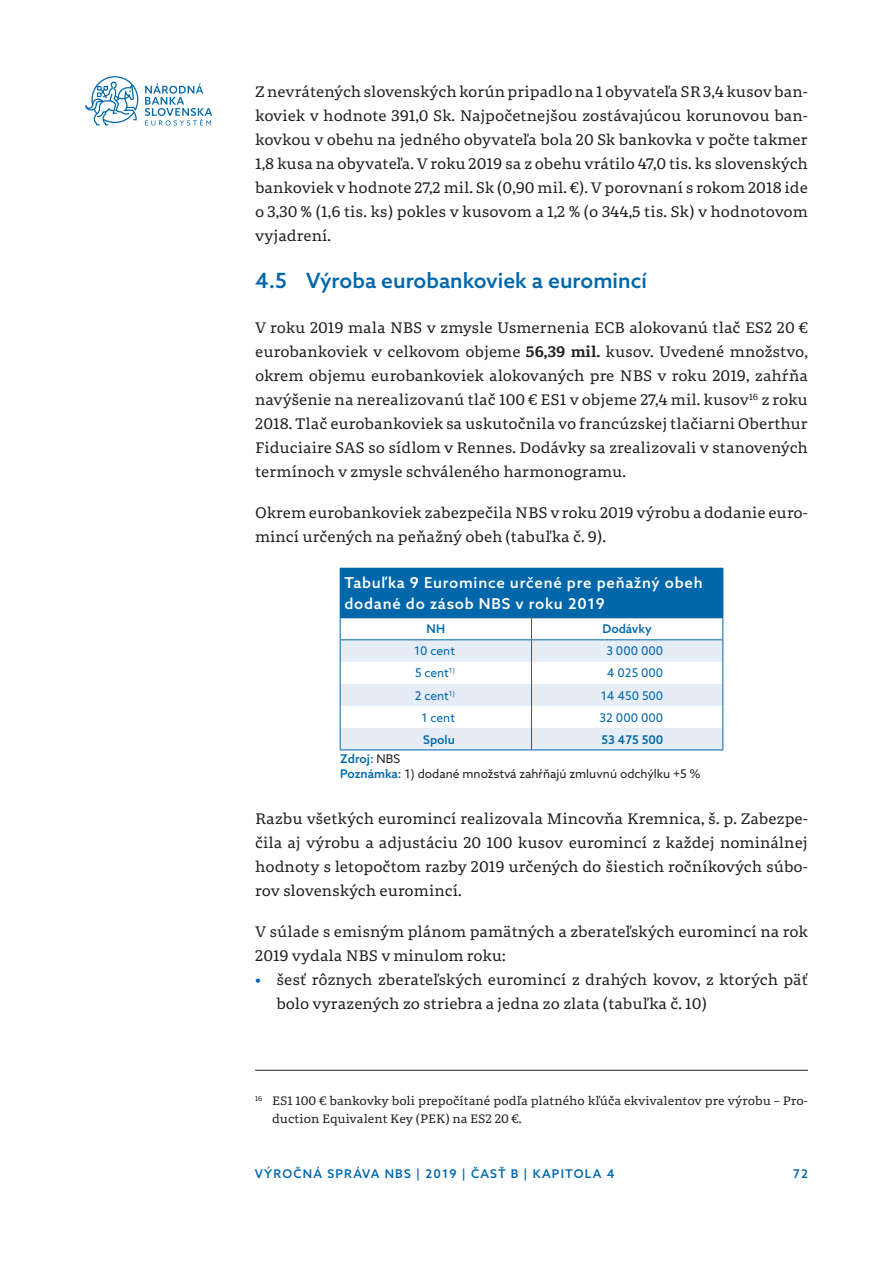
<style>
.page{position:relative;width:893px;height:1263px;background:#fff}
.page>*{position:absolute;margin:0;border:0;box-sizing:border-box;transform-origin:0 0}
.Nadpis_2{font:500 21px "Azo Sans";color:#0067aa}
._01_Body_text{font:15px/24px "Portada Text";color:#231f20;text-align:justify}
._02_Body_odsad{font:15px/24px "Portada Text";letter-spacing:-.005em;color:#231f20}
.tab_nadpis{font:500 15px/21px "Azo Sans";letter-spacing:.05em;color:#fff}
.poznamky{font:12px/18px "Portada Text";color:#231f20}
.tab_text{font:12px "Azo Sans";color:#0067aa}
.tab_zdroj{font:12px "Azo Sans";color:#231f20}
.tab_zdroj-2{font:500 12px "Azo Sans";letter-spacing:.1em;color:#0067aa}
.tab_text-2{font:500 12px "Azo Sans";color:#0067aa}
.tab_hlavicka{font:500 12px "Azo Sans";color:#0067aa}
.s1{font-family:"Portada Text Sb"}
.s2{font-weight:400;color:#231f20}
.s3{font-weight:500;color:#0067aa}
.s4{font-family:"Portada Text Sb";color:#0067aa}
</style>
<div class="page">
<svg style="left:145px;top:83px;width:67px;height:43px"></svg>
<svg style="left:85px;top:76px;width:53px;height:49px"></svg>
<div style="left:340px;top:568px;width:383px;height:50px;background:#0067aa"></div>
<svg style="left:340px;top:618px;width:383px;height:131px"></svg>
<hr style="left:340px;top:749px;width:191px;height:1px;background:#0067aa">
<hr style="left:531px;top:749px;width:192px;height:1px;background:#0067aa">
<hr style="left:255px;top:1070px;width:553px;height:1px;background:#231f20">
<p class="_01_Body_text" style="left:255px;top:79px;width:554px">Z nevrátených slovenských korún pripadlo na 1 obyvateľa SR 3,4 kusov ban&shy;koviek v hodnote 391,0 Sk. Najpočetnejšou zostávajúcou korunovou ban&shy;kovkou v obehu na jedného obyvateľa bola 20 Sk bankovka v počte takmer 1,8 kusa na obyvateľa. V roku 2019 sa z obehu vrátilo 47,0 tis. ks slovenských bankoviek v hodnote 27,2 mil. Sk (0,90 mil. €). V porovnaní s rokom 2018 ide o 3,30 % (1,6 tis. ks) pokles v kusovom a 1,2 % (o 344,5 tis. Sk) v hodnotovom vyjadrení.</p>
<p class="Nadpis_2" style="left:255px;top:267px;width:393px">4.5 Výroba eurobankoviek a euromincí</p>
<p class="_01_Body_text" style="left:255px;top:316px;width:554px">V roku 2019 mala NBS v zmysle Usmernenia ECB alokovanú tlač ES2 20 € eurobankoviek v celkovom objeme <span class="s1">56,39 mil.</span> kusov. Uvedené množstvo, okrem objemu eurobankoviek alokovaných pre NBS v roku 2019, zahŕňa navýšenie na nerealizovanú tlač 100 € ES1 v objeme 27,4 mil. kusov<sup>16</sup> z roku 2018. Tlač eurobankoviek sa uskutočnila vo francúzskej tlačiarni Oberthur Fiduciaire SAS so sídlom v Rennes. Dodávky sa zrealizovali v stanovených termínoch v zmysle schváleného harmonogramu.</p>
<p class="_01_Body_text" style="left:255px;top:501px;width:554px">Okrem eurobankoviek zabezpečila NBS v roku 2019 výrobu a dodanie euro&shy;mincí určených na peňažný obeh (tabuľka č. 9).</p>
<p class="tab_nadpis" style="left:344px;top:572px;width:360px">Tabuľka 9 Euromince určené pre peňažný obeh dodané do zásob NBS v roku 2019</p>
<p class="tab_hlavicka" style="left:427px;top:621px;width:20px">NH</p>
<p class="tab_hlavicka" style="left:602px;top:621px;width:51px">Dodávky</p>
<p class="tab_text" style="left:414px;top:643px;width:42px">10 cent</p>
<p class="tab_text" style="left:606px;top:643px;width:58px">3 000 000</p>
<p class="tab_text" style="left:415px;top:665px;width:41px">5 cent<sup>1)</sup></p>
<p class="tab_text" style="left:607px;top:665px;width:58px">4 025 000</p>
<p class="tab_text" style="left:415px;top:687px;width:42px">2 cent<sup>1)</sup></p>
<p class="tab_text" style="left:601px;top:687px;width:64px">14 450 500</p>
<p class="tab_text" style="left:421px;top:709px;width:35px">1 cent</p>
<p class="tab_text" style="left:600px;top:709px;width:65px">32 000 000</p>
<p class="tab_text-2" style="left:423px;top:731px;width:33px">Spolu</p>
<p class="tab_text-2" style="left:601px;top:731px;width:64px">53 475 500</p>
<p class="tab_zdroj-2" style="left:340px;top:751px;width:62px">Zdroj: <span class="s2">NBS</span></p>
<p class="tab_zdroj" style="left:340px;top:766px;width:362px"><span class="s3">Poznámka:</span> 1) dodané množstvá zahŕňajú zmluvnú odchýlku +5 %</p>
<p class="_01_Body_text" style="left:255px;top:806px;width:554px">Razbu všetkých euromincí realizovala Mincovňa Kremnica, š. p. Zabezpe&shy;čila aj výrobu a adjustáciu 20 100 kusov euromincí z každej nominálnej hodnoty s letopočtom razby 2019 určených do šiestich ročníkových súbo&shy;rov slovenských euromincí.</p>
<p class="_01_Body_text" style="left:255px;top:919px;width:554px">V súlade s emisným plánom pamätných a zberateľských euromincí na rok<br>2019 vydala NBS v minulom roku:</p>
<p class="_02_Body_odsad" style="left:276px;top:967px;width:533px;text-indent:-21px"><span class="s4">•</span> šesť rôznych zberateľských euromincí z drahých kovov, z ktorých päť bolo vyrazených zo striebra a jedna zo zlata (tabuľka č. 10)</p>
<p class="poznamky" style="left:272px;top:1091px;width:537px;text-indent:-17px"><sup>16</sup> ES1 100 € bankovky boli prepočítané podľa platného kľúča ekvivalentov pre výrobu – Pro&shy;duction Equivalent Key (PEK) na ES2 20 €.</p>
<p class="tab_zdroj-2" style="left:255px;top:1166px;width:361px">VÝROČNÁ SPRÁVA NBS | 2019 | ČASŤ B | KAPITOLA 4</p>
<p class="tab_zdroj-2" style="left:793px;top:1166px;width:16px">72</p>
</div>
